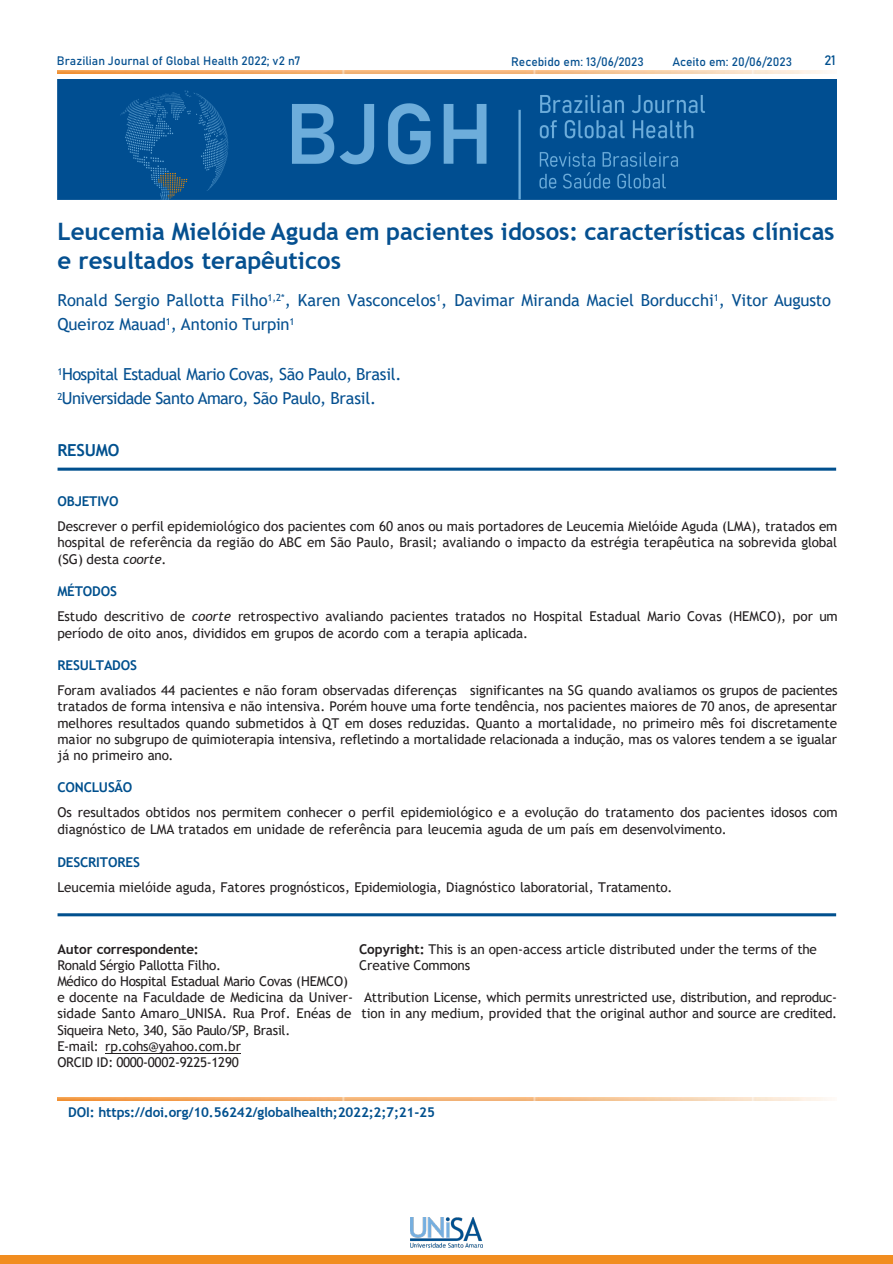
<style>
.page{position:relative;width:893px;height:1264px;background:#fff}
.page>*{position:absolute;margin:0;border:0;box-sizing:border-box;transform-origin:0 0}
.t1{font:700 24px/28.8px "Trebuchet MS";letter-spacing:-.005em;color:#055090}
.t2{font:16.5px/24px "Trebuchet MS";letter-spacing:-.01em;color:#055090}
.t3{font:16.5px "Trebuchet MS";letter-spacing:-.035em;color:#055090}
.t4{font:700 16.5px "Trebuchet MS";letter-spacing:-.015em;color:#01508e}
.t5{font:13.5px/16.2px "Trebuchet MS";letter-spacing:-.005em;color:#231f20}
.t6{font:700 13.5px "Trebuchet MS";letter-spacing:-.015em;color:#01508e}
.t7{font:13.5px "Trebuchet MS";letter-spacing:-.03em;color:#231f20}
.t8{font:13.5px "Trebuchet MS";letter-spacing:-.025em;color:#231f20}
.t9{font:700 13.5px "Trebuchet MS";letter-spacing:-.015em;color:#231f20}
.t10{font:700 13.5px "Trebuchet MS";letter-spacing:-.01em;color:#01508d}
.t11{font:13.5px "Bahnschrift";color:#01508e}
.t12{font:12px "Bahnschrift";color:#055090}
.s1{font-style:italic}
.s2{font-weight:700}
</style>
<div class="page">
<img style="left:57px;top:71px;width:771px;height:2px">
<div style="left:0;top:1254px;width:892px;height:9px;background:#f18d20"></div>
<img style="left:410px;top:1217px;width:73px;height:30px">
<hr style="left:105px;top:1052px;width:136px;height:1px;background:#231f20">
<hr style="left:58px;top:913px;width:778px;height:3px;background:#01508e">
<hr style="left:58px;top:467px;width:778px;height:3px;background:#01508e">
<img style="left:57px;top:79px;width:779px;height:120px">
<img style="left:58px;top:1097px;width:769px;height:2px">
<p class="t12" style="left:57px;top:52px;width:245px">Brazilian Journal of Global Health 2022; v2 n7</p>
<p class="t11" style="left:824px;top:50px;width:13px">21</p>
<p class="t12" style="left:511px;top:53px;width:134px">Recebido em: 13/06/2023</p>
<p class="t12" style="left:672px;top:53px;width:121px">Aceito em: 20/06/2023</p>
<p class="t1" style="left:57px;top:217px;width:778px">Leucemia Mielóide Aguda em pacientes idosos: características clínicas e resultados terapêuticos</p>
<p class="t2" style="left:57px;top:288px;width:775px">Ronald Sergio Pallotta Filho<sup>1,2*</sup>, Karen Vasconcelos<sup>1</sup>, Davimar Miranda Maciel Borducchi<sup>1</sup>, Vitor Augusto<br>Queiroz Mauad<sup>1</sup>, Antonio Turpin<sup>1</sup></p>
<p class="t3" style="left:57px;top:363px;width:346px"><sup>1</sup>Hospital Estadual Mario Covas, São Paulo, Brasil.</p>
<p class="t3" style="left:57px;top:387px;width:320px"><sup>2</sup>Universidade Santo Amaro, São Paulo, Brasil.</p>
<p class="t4" style="left:57px;top:440px;width:64px">RESUMO</p>
<p class="t10" style="left:57px;top:492px;width:63px">OBJETIVO</p>
<p class="t5" style="left:57px;top:518px;width:781px;text-align:justify">Descrever o perfil epidemiológico dos pacientes com 60 anos ou mais portadores de Leucemia Mielóide Aguda (LMA), tratados em hospital de referência da região do ABC em São Paulo, Brasil; avaliando o impacto da estrégia terapêutica na sobrevida global (SG) desta <span class="s1">coorte</span>.</p>
<p class="t6" style="left:57px;top:582px;width:61px">MÉTODOS</p>
<p class="t5" style="left:57px;top:608px;width:781px">Estudo descritivo de <span class="s1">coorte</span> retrospectivo avaliando pacientes tratados no Hospital Estadual Mario Covas (HEMCO), por um período de oito anos, divididos em grupos de acordo com a terapia aplicada.</p>
<p class="t6" style="left:57px;top:656px;width:81px">RESULTADOS</p>
<p class="t5" style="left:57px;top:682px;width:781px;text-align:justify">Foram avaliados 44 pacientes e não foram observadas diferenças significantes na SG quando avaliamos os grupos de pacientes tratados de forma intensiva e não intensiva. Porém houve uma forte tendência, nos pacientes maiores de 70 anos, de apresentar melhores resultados quando submetidos à QT em doses reduzidas. Quanto a mortalidade, no primeiro mês foi discretamente maior no subgrupo de quimioterapia intensiva, refletindo a mortalidade relacionada a indução, mas os valores tendem a se igualar já no primeiro ano.</p>
<p class="t6" style="left:57px;top:779px;width:77px">CONCLUSÃO</p>
<p class="t5" style="left:57px;top:803px;width:781px">Os resultados obtidos nos permitem conhecer o perfil epidemiológico e a evolução do tratamento dos pacientes idosos com diagnóstico de LMA tratados em unidade de referência para leucemia aguda de um país em desenvolvimento.</p>
<p class="t6" style="left:57px;top:853px;width:84px">DESCRITORES</p>
<p class="t5" style="left:57px;top:879px;width:616px">Leucemia mielóide aguda, Fatores prognósticos, Epidemiologia, Diagnóstico laboratorial, Tratamento.</p>
<p class="t5" style="left:359px;top:940px;width:459px"><span class="s2">Copyright:</span> This is an open-access article distributed under the terms of the<br>Creative Commons</p>
<p class="t9" style="left:57px;top:940px;width:143px">Autor correspondente:</p>
<p class="t8" style="left:57px;top:956px;width:165px">Ronald Sérgio Pallotta Filho.</p>
<p class="t7" style="left:57px;top:972px;width:292px">Médico do Hospital Estadual Mario Covas (HEMCO)</p>
<p class="t5" style="left:57px;top:989px;width:781px;text-align:justify">e docente na Faculdade de Medicina da Univer- Attribution License, which permits unrestricted use, distribution, and reproduc&shy;sidade Santo Amaro_UNISA. Rua Prof. Enéas de tion in any medium, provided that the original author and source are credited.<br>Siqueira Neto, 340, São Paulo/SP, Brasil.</p>
<p class="t5" style="left:57px;top:1037px;width:185px">E-mail: rp.cohs@yahoo.com.br<br>ORCID ID: 0000-0002-9225-1290</p>
<p class="t6" style="left:68px;top:1102px;width:368px">DOI: https://doi.org/10.56242/globalhealth;2022;2;7;21-25</p>
</div>
